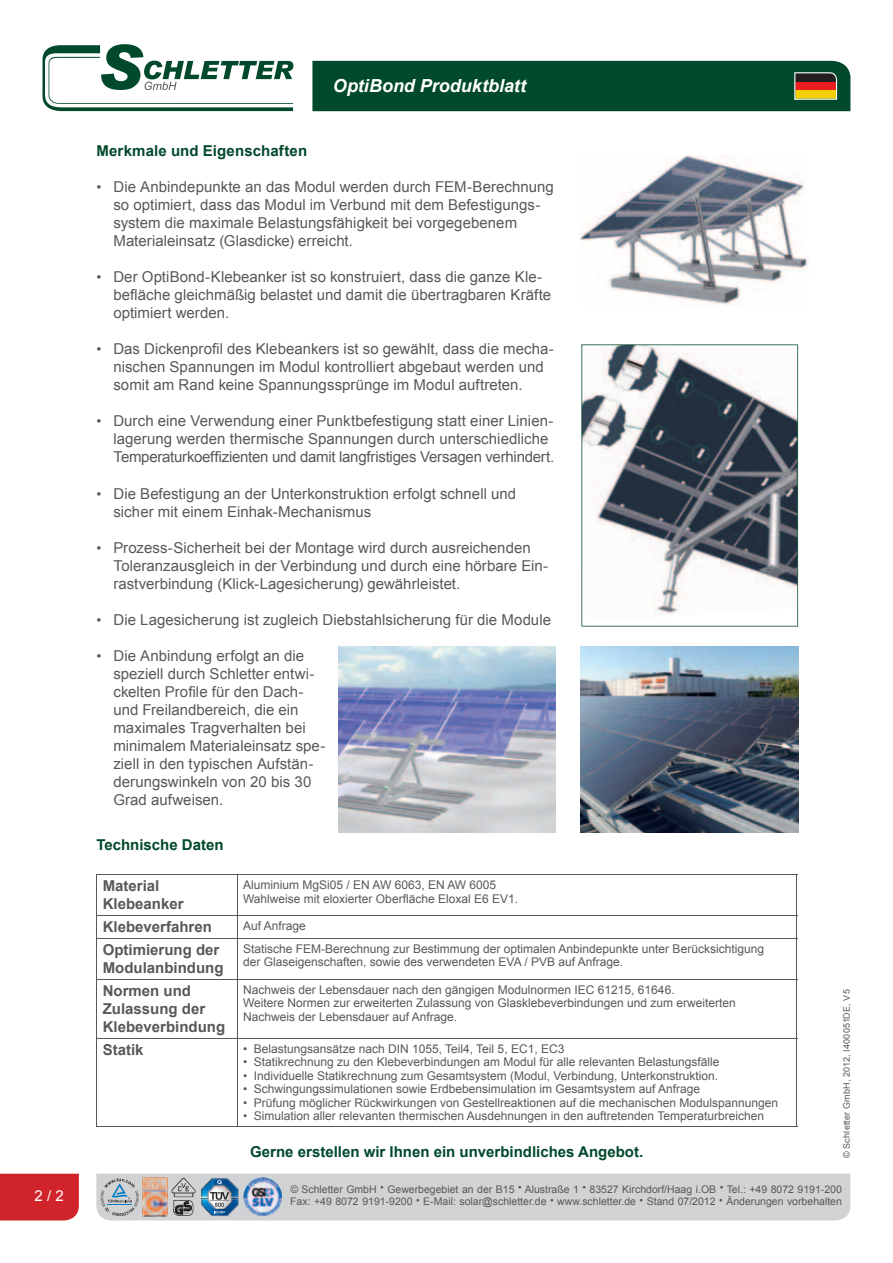
<style>
.page{position:relative;width:893px;height:1263px;background:#fff}
.page>*{position:absolute;margin:0;border:0;box-sizing:border-box;transform-origin:0 0}
.t1{font:italic 700 18px "Arial";color:#fff}
.t2{font:15px/18px "Arial";letter-spacing:.005em;color:#57585a}
.t3{font:700 15px/18px "Arial";color:#57585a}
.t4{font:700 15px "Arial";color:#00492a}
.t5{font:15px "Arial";color:#fff}
.t6{font:12px/13.5px "Arial";color:#57585a}
.t7{font:10.5px/12.6px "Arial";color:#57585a}
.t8{font:9px "Arial";letter-spacing:.025em;color:#57585a}
.s1{font-size:14.25px}
.s2{font-style:italic}
</style>
<div class="page">
<div style="left:0;top:1174px;width:79px;height:46px;background:#d1232a"></div>
<svg style="left:43px;top:44px;width:250px;height:67px"></svg>
<div style="left:312px;top:61px;width:538px;height:50px;background:#00492a"></div>
<svg style="left:96px;top:1174px;width:754px;height:46px;background:#cacbce"></svg>
<img style="left:243px;top:1177px;width:39px;height:39px">
<hr style="left:96px;top:874px;width:141px;height:1px;background:#57585a">
<hr style="left:96px;top:875px;width:1px;height:40px;background:#57585a">
<hr style="left:237px;top:874px;width:560px;height:1px;background:#57585a">
<hr style="left:237px;top:875px;width:1px;height:40px;background:#57585a">
<hr style="left:796px;top:875px;width:1px;height:40px;background:#57585a">
<hr style="left:96px;top:915px;width:141px;height:1px;background:#57585a">
<svg style="left:96px;top:916px;width:1px;height:22px"></svg>
<hr style="left:237px;top:915px;width:560px;height:1px;background:#57585a">
<svg style="left:237px;top:916px;width:1px;height:22px"></svg>
<svg style="left:796px;top:916px;width:1px;height:22px"></svg>
<hr style="left:96px;top:938px;width:141px;height:1px;background:#57585a">
<hr style="left:96px;top:938px;width:1px;height:41px;background:#57585a">
<hr style="left:237px;top:938px;width:560px;height:1px;background:#57585a">
<hr style="left:237px;top:938px;width:1px;height:41px;background:#57585a">
<hr style="left:796px;top:938px;width:1px;height:41px;background:#57585a">
<hr style="left:96px;top:979px;width:141px;height:1px;background:#57585a">
<hr style="left:96px;top:979px;width:1px;height:59px;background:#57585a">
<hr style="left:237px;top:979px;width:560px;height:1px;background:#57585a">
<hr style="left:237px;top:979px;width:1px;height:59px;background:#57585a">
<hr style="left:796px;top:979px;width:1px;height:59px;background:#57585a">
<hr style="left:96px;top:1038px;width:141px;height:1px;background:#57585a">
<hr style="left:96px;top:1038px;width:1px;height:88px;background:#57585a">
<hr style="left:237px;top:1038px;width:560px;height:1px;background:#57585a">
<hr style="left:237px;top:1038px;width:1px;height:88px;background:#57585a">
<hr style="left:796px;top:1038px;width:1px;height:88px;background:#57585a">
<hr style="left:96px;top:1126px;width:141px;height:1px;background:#57585a">
<hr style="left:237px;top:1126px;width:560px;height:1px;background:#57585a">
<svg style="left:581px;top:344px;width:217px;height:282px"></svg>
<img style="left:580px;top:155px;width:229px;height:151px">
<img style="left:338px;top:646px;width:217px;height:186px">
<img style="left:580px;top:646px;width:218px;height:186px">
<p class="t5" style="left:35px;top:1186px;width:31px">2 / 2</p>
<p class="t1" style="left:333px;top:73px;width:195px">OptiBond Produktblatt</p>
<p class="t4" style="left:96px;top:141px;width:212px">Merkmale und Eigenschaften</p>
<p class="t2" style="left:113px;top:178px;width:442px;text-indent:-17px"><span class="s1">•</span> Die Anbindepunkte an das Modul werden durch FEM-Berechnung so optimiert, dass das Modul im Verbund mit dem Befestigungs&shy;system die maximale Belastungsfähigkeit bei vorgegebenem Materialeinsatz (Glasdicke) erreicht.</p>
<p class="t2" style="left:113px;top:268px;width:439px;text-indent:-17px"><span class="s1">•</span> Der OptiBond-Klebeanker ist so konstruiert, dass die ganze Kle&shy;befläche gleichmäßig belastet und damit die übertragbaren Kräfte optimiert werden.</p>
<p class="t2" style="left:113px;top:340px;width:442px;text-indent:-17px"><span class="s1">•</span> Das Dickenprofil des Klebeankers ist so gewählt, dass die mecha&shy;nischen Spannungen im Modul kontrolliert abgebaut werden und somit am Rand keine Spannungssprünge im Modul auftreten.</p>
<p class="t2" style="left:113px;top:412px;width:442px;text-indent:-17px"><span class="s1">•</span> Durch eine Verwendung einer Punktbefestigung statt einer Linien&shy;lagerung werden thermische Spannungen durch unterschiedliche<br>Temperaturkoeffizienten und damit langfristiges Versagen verhindert.</p>
<p class="t2" style="left:113px;top:484px;width:404px;text-indent:-17px"><span class="s1">•</span> Die Befestigung an der Unterkonstruktion erfolgt schnell und sicher mit einem Einhak-Mechanismus</p>
<p class="t2" style="left:113px;top:538px;width:436px;text-indent:-17px"><span class="s1">•</span> Prozess-Sicherheit bei der Montage wird durch ausreichenden<br>Toleranzausgleich in der Verbindung und durch eine hörbare Ein&shy;rastverbindung (Klick-Lagesicherung) gewährleistet.</p>
<p class="t2" style="left:96px;top:610px;width:456px"><span class="s1">•</span> Die Lagesicherung ist zugleich Diebstahlsicherung für die Module</p>
<p class="t2" style="left:113px;top:646px;width:214px;text-indent:-17px"><span class="s1">•</span> Die Anbindung erfolgt an die speziell durch Schletter entwi&shy;ckelten Profile für den Dach&shy;und Freilandbereich, die ein maximales Tragverhalten bei minimalem Materialeinsatz spe&shy;ziell in den typischen Aufstän&shy;derungswinkeln von 20 bis 30<br>Grad aufweisen.</p>
<p class="t4" style="left:96px;top:835px;width:129px">Technische Daten</p>
<p class="t3" style="left:103px;top:877px;width:82px">Material<br>Klebeanker</p>
<p class="t6" style="left:243px;top:878px;width:277px">Aluminium MgSi05 / EN AW 6063, EN AW 6005<br>Wahlweise mit eloxierter Oberfläche Eloxal E6 EV1.</p>
<p class="t3" style="left:103px;top:918px;width:111px">Klebeverfahren</p>
<p class="t6" style="left:243px;top:919px;width:64px">Auf Anfrage</p>
<p class="t3" style="left:103px;top:941px;width:122px">Optimierung der<br>Modulanbindung</p>
<p class="t6" style="left:243px;top:942px;width:522px">Statische FEM-Berechnung zur Bestimmung der optimalen Anbindepunkte unter Berücksichtigung der Glaseigenschaften, sowie des verwendeten EVA / PVB auf Anfrage.</p>
<p class="t3" style="left:103px;top:982px;width:124px">Normen und<br>Zulassung der<br>Klebeverbindung</p>
<p class="t6" style="left:243px;top:983px;width:494px">Nachweis der Lebensdauer nach den gängigen Modulnormen IEC 61215, 61646.<br>Weitere Normen zur erweiterten Zulassung von Glasklebeverbindungen und zum erweiterten<br>Nachweis der Lebensdauer auf Anfrage.</p>
<p class="t3" style="left:103px;top:1041px;width:42px">Statik</p>
<p class="t6" style="left:243px;top:1042px;width:323px">• Belastungsansätze nach DIN 1055, Teil4, Teil 5, EC1, EC3</p>
<p class="t6" style="left:243px;top:1055px;width:478px">• Statikrechnung zu den Klebeverbindungen am Modul für alle relevanten Belastungsfälle</p>
<p class="t6" style="left:243px;top:1069px;width:477px">• Individuelle Statikrechnung zum Gesamtsystem (Modul, Verbindung, Unterkonstruktion.</p>
<p class="t6" style="left:243px;top:1082px;width:459px">• Schwingungssimulationen sowie Erdbebensimulation im Gesamtsystem auf Anfrage</p>
<p class="t6" style="left:243px;top:1096px;width:537px">• Prüfung möglicher Rückwirkungen von Gestellreaktionen auf die mechanischen Modulspannungen</p>
<p class="t6" style="left:243px;top:1109px;width:522px">• Simulation aller relevanten thermischen Ausdehnungen in den auftretenden Temperaturbreichen</p>
<p class="t4" style="left:250px;top:1141px;width:394px">Gerne erstellen wir Ihnen ein unverbindliches Angebot.</p>
<p class="t8" style="left:841px;top:1158px;width:170px;rotate:-90deg">© Schletter GmbH, 2012, I400051DE, V5</p>
<p class="t7" style="left:290px;top:1183px;width:553px"><span class="s2">©</span> Schletter GmbH <span class="s2">•</span> Gewerbegebiet an der B15 <span class="s2">•</span> Alustraße 1 <span class="s2">•</span> 83527 Kirchdorf/Haag i.OB <span class="s2">•</span> Tel.: +49 8072 9191-200<br>Fax: +49 8072 9191-9200 <span class="s2">•</span> E-Mail: solar@schletter.de <span class="s2">•</span> www.schletter.de <span class="s2">•</span> Stand 07/2012 <span class="s2">•</span> Änderungen vorbehalten</p>
</div>
